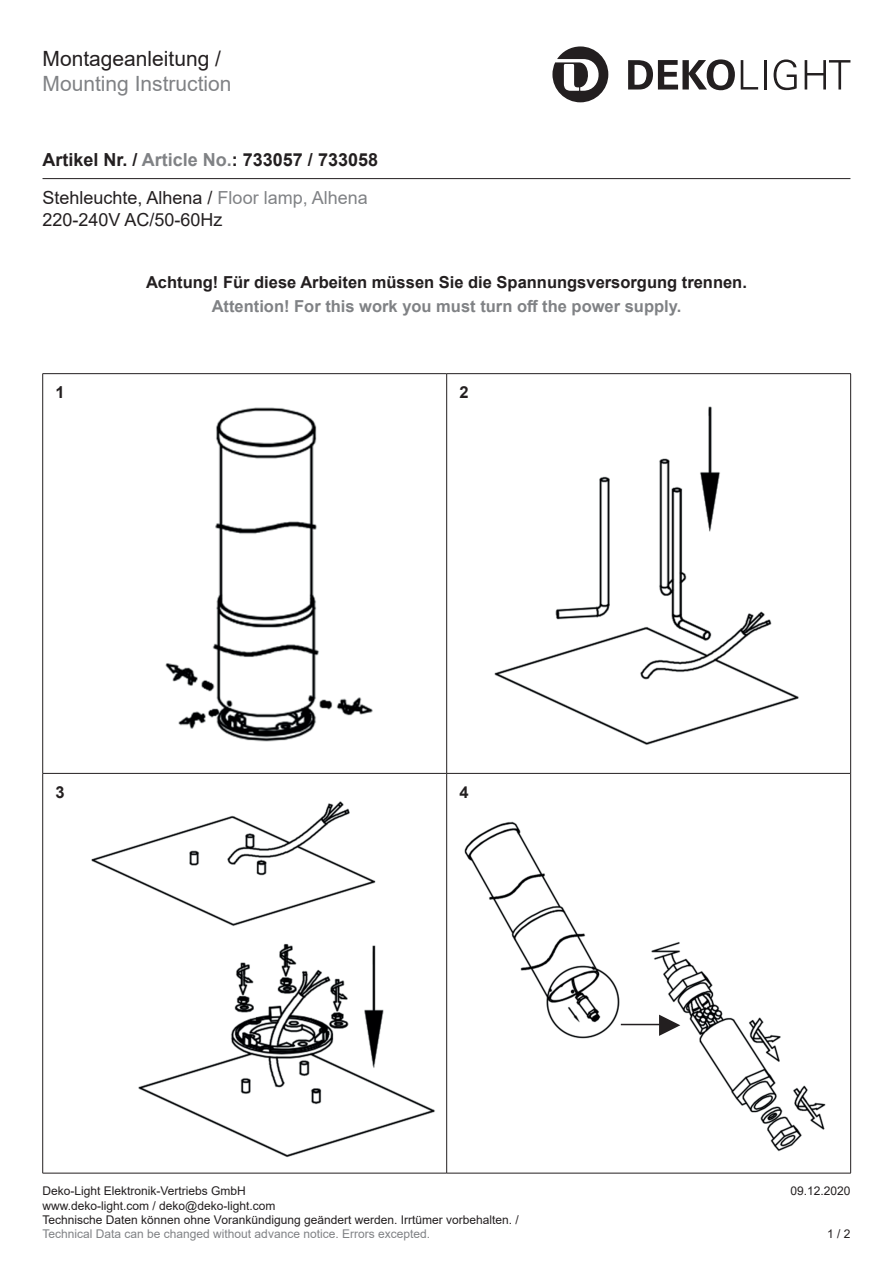
<style>
.page{position:relative;width:893px;height:1263px;background:#fff}
.page>*{position:absolute;margin:0;border:0;box-sizing:border-box;transform-origin:0 0}
.t1{font:21px "Arial";color:#808285}
.t2{font:21px "Arial";color:#231f20}
.t3{font:18px/21.6px "Arial";color:#231f20}
.t4{font:700 18px "Arial";color:#231f20}
.t5{font:700 16.5px "Arial";color:#231f20}
.t6{font:700 16.5px "Arial";color:#808285}
.t7{font:12px/14.4px "Arial";color:#231f20}
.t8{font:12px "Arial";color:#808285}
.s1{color:#808285}
</style>
<div class="page">
<hr style="left:43px;top:178px;width:807px;height:1px;background:#231f20">
<svg style="left:552px;top:46px;width:56px;height:56px"></svg>
<svg style="left:628px;top:59px;width:107px;height:31px"></svg>
<svg style="left:741px;top:60px;width:17px;height:30px"></svg>
<hr style="left:764px;top:60px;width:2px;height:30px;background:#231f20">
<svg style="left:774px;top:59px;width:23px;height:31px"></svg>
<svg style="left:805px;top:60px;width:45px;height:30px"></svg>
<hr style="left:43px;top:773px;width:403px;height:1px;background:#231f20">
<hr style="left:447px;top:773px;width:403px;height:1px;background:#231f20">
<hr style="left:43px;top:373px;width:404px;height:1px;background:#231f20">
<hr style="left:42px;top:374px;width:1px;height:399px;background:#231f20">
<hr style="left:447px;top:373px;width:404px;height:1px;background:#231f20">
<hr style="left:446px;top:374px;width:1px;height:399px;background:#231f20">
<hr style="left:850px;top:374px;width:1px;height:399px;background:#231f20">
<hr style="left:42px;top:773px;width:1px;height:400px;background:#231f20">
<hr style="left:446px;top:773px;width:1px;height:400px;background:#231f20">
<hr style="left:850px;top:773px;width:1px;height:400px;background:#231f20">
<hr style="left:43px;top:1173px;width:404px;height:1px;background:#231f20">
<hr style="left:447px;top:1173px;width:404px;height:1px;background:#231f20">
<img style="left:464px;top:821px;width:164px;height:218px">
<img style="left:91px;top:801px;width:285px;height:125px">
<img style="left:138px;top:943px;width:297px;height:214px">
<img style="left:494px;top:406px;width:305px;height:339px">
<img style="left:165px;top:407px;width:208px;height:335px">
<img style="left:644px;top:942px;width:182px;height:210px">
<hr style="left:621px;top:1024px;width:53px;height:1px;background:#231f20">
<svg style="left:659px;top:1015px;width:21px;height:21px"></svg>
<h1 class="t2" style="left:43px;top:44px;width:180px">Montageanleitung /</h1>
<h1 class="t1" style="left:43px;top:69px;width:191px">Mounting Instruction</h1>
<h2 class="t4" style="left:43px;top:147px;width:337px">Artikel Nr. / <span class="s1">Article No.</span>: 733057 / 733058</h2>
<h2 class="t3" style="left:43px;top:187px;width:327px">Stehleuchte, Alhena / <span class="s1">Floor lamp, Alhena<br></span>220-240V AC/50-60Hz</h2>
<h3 class="t5" style="left:146px;top:271px;width:602px">Achtung! Für diese Arbeiten müssen Sie die Spannungsversorgung trennen.</h3>
<h3 class="t6" style="left:212px;top:295px;width:471px">Attention! For this work you must turn off the power supply.</h3>
<h3 class="t5" style="left:55px;top:381px;width:11px">1</h3>
<h3 class="t5" style="left:459px;top:381px;width:11px">2</h3>
<h3 class="t5" style="left:55px;top:781px;width:11px">3</h3>
<h3 class="t5" style="left:459px;top:781px;width:11px">4</h3>
<p class="t7" style="left:43px;top:1184px;width:205px">Deko-Light Elektronik-Vertriebs GmbH</p>
<p class="t7" style="left:790px;top:1184px;width:62px">09.12.2020</p>
<p class="t7" style="left:43px;top:1198px;width:478px">www.deko-light.com / deko@deko-light.com<br>Technische Daten können ohne Vorankündigung geändert werden. Irrtümer vorbehalten. /</p>
<p class="t8" style="left:43px;top:1226px;width:389px">Technical Data can be changed without advance notice. Errors excepted.</p>
<p class="t7" style="left:827px;top:1227px;width:25px">1 / 2</p>
</div>
